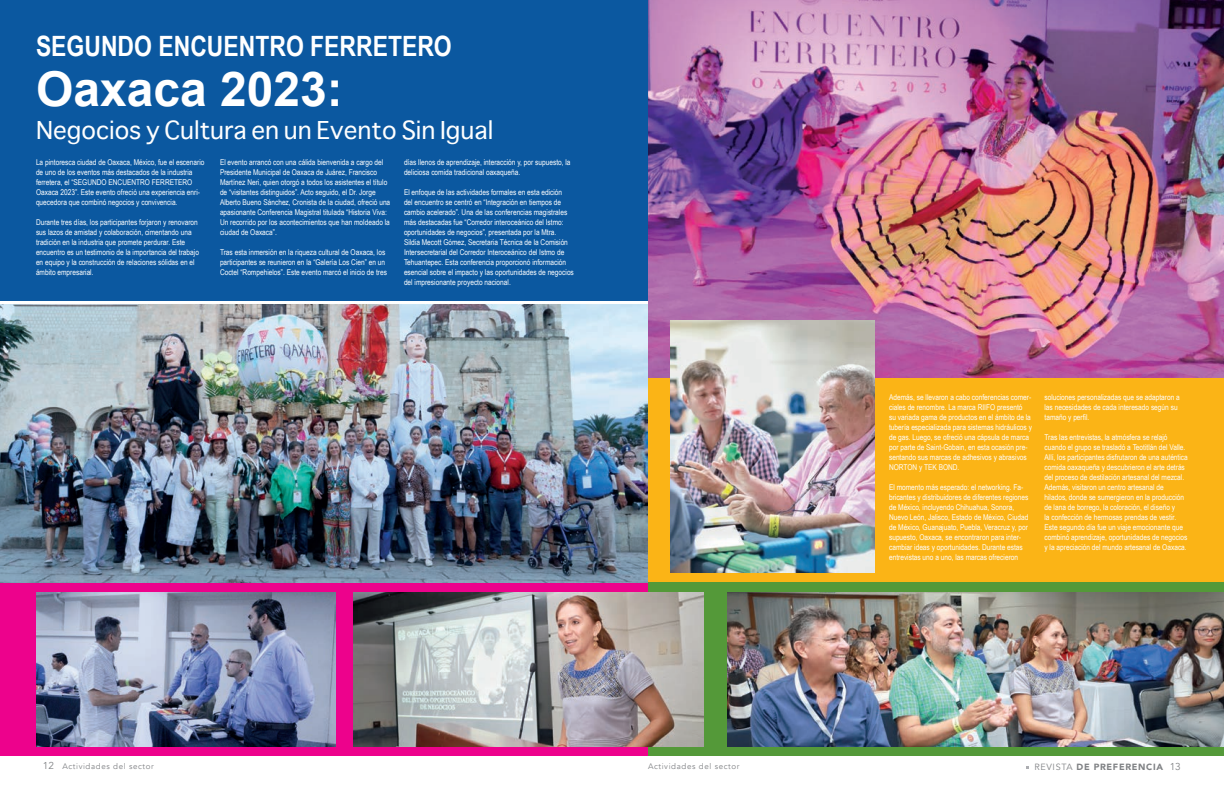
<style>
.page{position:relative;width:1224px;height:792px;background:#fff}
.page>*{position:absolute;margin:0;border:0;box-sizing:border-box;transform-origin:0 0}
.t1{font:700 48px "Arial";color:#fff}
.t2{font:700 28px "Arial Narrow";color:#fff}
.t3{font:24px "Sathu";color:#fff}
.t4{font:900 9px "Avenir";letter-spacing:.075em;color:#808285}
.t5{font:8px/10px "Arial Narrow";color:#fff}
.t6{font:8px "Avenir";letter-spacing:.075em;color:#808285}
.s1{font-size:10px}
.s2{font-weight:400}
.s3{font-weight:400;font-size:10px}
</style>
<div class="page">
<div style="left:0;top:0;width:648px;height:301px;background:#0b58a0"></div>
<div style="left:0;top:305px;width:647px;height:451px;background:#ed028c"></div>
<div style="left:648px;top:364px;width:576px;height:221px;background:#fbb416"></div>
<div style="left:648px;top:583px;width:576px;height:173px;background:#549939"></div>
<img style="left:0;top:305px;width:648px;height:278px">
<img style="left:648px;top:0;width:576px;height:377px">
<img style="left:36px;top:593px;width:300px;height:154px">
<img style="left:353px;top:593px;width:350px;height:154px">
<img style="left:728px;top:593px;width:496px;height:154px">
<img style="left:671px;top:320px;width:204px;height:253px">
<h2 class="t2" style="left:36px;top:25px;width:417px">SEGUNDO ENCUENTRO FERRETERO</h2>
<h1 class="t1" style="left:36px;top:57px;width:308px">Oaxaca 2023:</h1>
<h3 class="t3" style="left:36px;top:111px;width:459px">Negocios y Cultura en un Evento Sin Igual</h3>
<p class="t5" style="left:36px;top:157px;width:170px">La pintoresca ciudad de Oaxaca, México, fue el escenario de uno de los eventos más destacados de la industria ferretera, el “SEGUNDO ENCUENTRO FERRETERO Oaxaca 2023”. Este evento ofreció una experiencia enri&shy;quecedora que combinó negocios y convivencia.</p>
<p class="t5" style="left:36px;top:217px;width:164px">Durante tres días, los participantes forjaron y renovaron sus lazos de amistad y colaboración, cimentando una tradición en la industria que promete perdurar. Este encuentro es un testimonio de la importancia del trabajo en equipo y la construcción de relaciones sólidas en el ámbito empresarial.</p>
<p class="t5" style="left:220px;top:157px;width:172px">El evento arrancó con una cálida bienvenida a cargo del Presidente Municipal de Oaxaca de Juárez, Francisco Martínez Neri, quien otorgó a todos los asistentes el título de “visitantes distinguidos”. Acto seguido, el Dr. Jorge Alberto Bueno Sánchez, Cronista de la ciudad, ofreció una apasionante Conferencia Magistral titulada “Historia Viva:<br>Un recorrido por los acontecimientos que han moldeado la ciudad de Oaxaca”.</p>
<p class="t5" style="left:220px;top:247px;width:168px">Tras esta inmersión en la riqueza cultural de Oaxaca, los participantes se reunieron en la “Galería Los Cien” en un<br>Coctel “Rompehielos”. Este evento marcó el inicio de tres</p>
<p class="t5" style="left:404px;top:157px;width:168px">días llenos de aprendizaje, interacción y, por supuesto, la deliciosa comida tradicional oaxaqueña.</p>
<p class="t5" style="left:404px;top:187px;width:171px">El enfoque de las actividades formales en esta edición<br>del encuentro se centró en “Integración en tiempos de cambio acelerado”. Una de las conferencias magistrales más destacadas fue “Corredor interoceánico del Istmo: oportunidades de negocios”, presentada por la Mtra.<br>Sildia Mecott Gómez, Secretaria Técnica de la Comisión Intersecretarial del Corredor Interoceánico del Istmo de Tehuantepec. Esta conferencia proporcionó información esencial sobre el impacto y las oportunidades de negocios del impresionante proyecto nacional.</p>
<p class="t5" style="left:889px;top:392px;width:144px">Además, se llevaron a cabo conferencias comer&shy;ciales de renombre. La marca RIIFO presentó<br>su variada gama de productos en el ámbito de la tubería especializada para sistemas hidráulicos y de gas. Luego, se ofreció una cápsula de marca por parte de Saint-Gobain, en esta ocasión pre&shy;sentando sus marcas de adhesivos y abrasivos NORTON y TEK BOND.</p>
<p class="t5" style="left:889px;top:482px;width:141px">El momento más esperado: el networking. Fa&shy;bricantes y distribuidores de diferentes regiones de México, incluyendo Chihuahua, Sonora, Nuevo León, Jalisco, Estado de México, Ciudad de México, Guanajuato, Puebla, Veracruz y, por supuesto, Oaxaca, se encontraron para inter&shy;cambiar ideas y oportunidades. Durante estas entrevistas uno a uno, las marcas ofrecieron</p>
<p class="t5" style="left:1045px;top:392px;width:137px">soluciones personalizadas que se adaptaron a las necesidades de cada interesado según su tamaño y perfil.</p>
<p class="t5" style="left:1045px;top:432px;width:145px">Tras las entrevistas, la atmósfera se relajó cuando el grupo se trasladó a Teotitlán del Valle.<br>Allí, los participantes disfrutaron de una auténtica comida oaxaqueña y descubrieron el arte detrás del proceso de destilación artesanal del mezcal.<br>Además, visitaron un centro artesanal de hilados, donde se sumergieron en la producción de lana de borrego, la coloración, el diseño y<br>la confección de hermosas prendas de vestir.<br>Este segundo día fue un viaje emocionante que combinó aprendizaje, oportunidades de negocios y la apreciación del mundo artesanal de Oaxaca.</p>
<p class="t6" style="left:43px;top:761px;width:113px"><span class="s1">12</span> Actividades del sector</p>
<p class="t6" style="left:648px;top:761px;width:93px">Actividades del sector</p>
<p class="t4" style="left:1034px;top:759px;width:148px"><span class="s2">REVISTA</span> DE PREFERENCIA <span class="s3">13</span></p>
</div>
